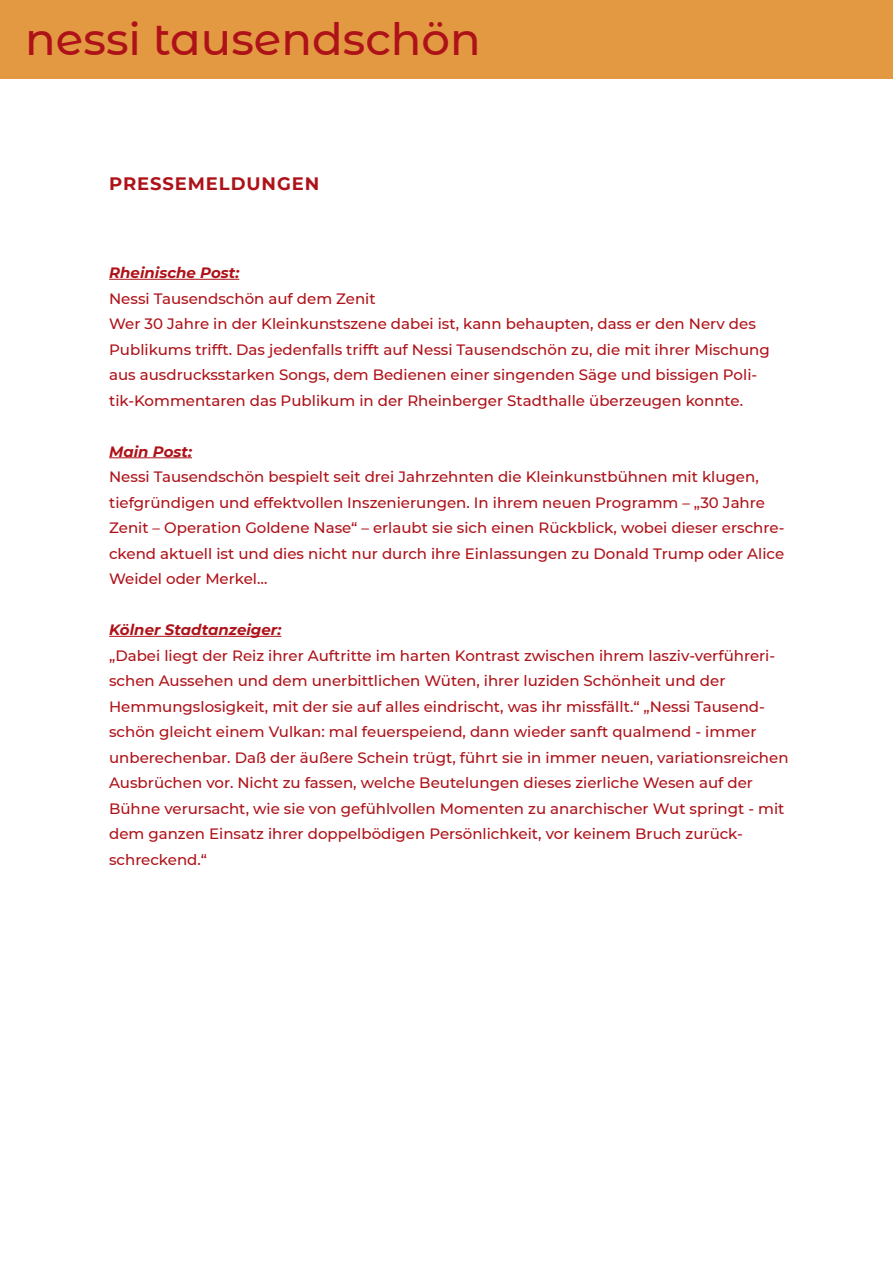
<style>
.page{position:relative;width:893px;height:1263px;background:#fff}
.page>*{position:absolute;margin:0;border:0;box-sizing:border-box;transform-origin:0 0}
.t1{font:500 45px "Montserrat Alternates";color:#ae1219}
.t2{font:700 18px "Montserrat";letter-spacing:.05em;color:#ae1219}
.t3{font:500 15px/25.5px "Montserrat";color:#ae1219}
.t4{font:italic 700 15px "Montserrat";color:#ae1219}
</style>
<div class="page">
<div style="left:0;top:0;width:893px;height:79px;background:#e39941"></div>
<hr style="left:109px;top:279px;width:130px;height:1px;background:#ae1219">
<hr style="left:109px;top:457px;width:83px;height:1px;background:#ae1219">
<hr style="left:109px;top:636px;width:172px;height:1px;background:#ae1219">
<h1 class="t1" style="left:25px;top:8px;width:457px">nessi tausendschön</h1>
<p class="t2" style="left:109px;top:170px;width:212px">PRESSEMELDUNGEN</p>
<p class="t4" style="left:109px;top:262px;width:132px">Rheinische Post:</p>
<p class="t3" style="left:109px;top:285px;width:662px">Nessi Tausendschön auf dem Zenit<br>Wer 30 Jahre in der Kleinkunstszene dabei ist, kann behaupten, dass er den Nerv des Publikums trifft. Das jedenfalls trifft auf Nessi Tausendschön zu, die mit ihrer Mischung aus ausdrucksstarken Songs, dem Bedienen einer singenden Säge und bissigen Poli&shy;tik-Kommentaren das Publikum in der Rheinberger Stadthalle überzeugen konnte.</p>
<p class="t4" style="left:109px;top:440px;width:84px">Main Post:</p>
<p class="t3" style="left:109px;top:463px;width:677px">Nessi Tausendschön bespielt seit drei Jahrzehnten die Kleinkunstbühnen mit klugen, tiefgründigen und effektvollen Inszenierungen. In ihrem neuen Programm – „30 Jahre Zenit – Operation Goldene Nase“ – erlaubt sie sich einen Rückblick, wobei dieser erschre&shy;ckend aktuell ist und dies nicht nur durch ihre Einlassungen zu Donald Trump oder Alice Weidel oder Merkel…</p>
<p class="t4" style="left:109px;top:619px;width:174px">Kölner Stadtanzeiger:</p>
<p class="t3" style="left:109px;top:642px;width:681px">„Dabei liegt der Reiz ihrer Auftritte im harten Kontrast zwischen ihrem lasziv-verführeri&shy;schen Aussehen und dem unerbittlichen Wüten, ihrer luziden Schönheit und der Hemmungslosigkeit, mit der sie auf alles eindrischt, was ihr missfällt.“ „Nessi Tausend&shy;schön gleicht einem Vulkan: mal feuerspeiend, dann wieder sanft qualmend - immer unberechenbar. Daß der äußere Schein trügt, führt sie in immer neuen, variationsreichen Ausbrüchen vor. Nicht zu fassen, welche Beutelungen dieses zierliche Wesen auf der Bühne verursacht, wie sie von gefühlvollen Momenten zu anarchischer Wut springt - mit dem ganzen Einsatz ihrer doppelbödigen Persönlichkeit, vor keinem Bruch zurück&shy;schreckend.“</p>
</div>
